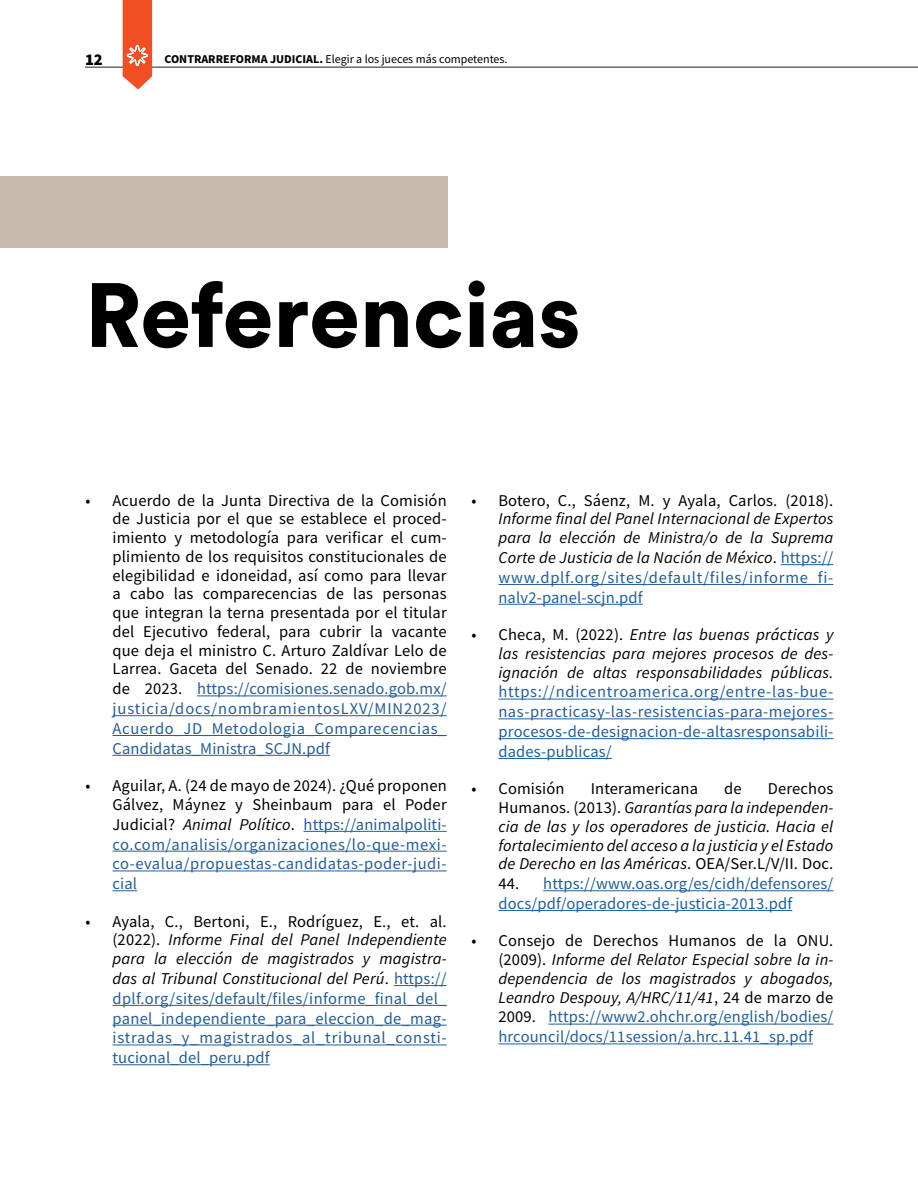
<style>
.page{position:relative;width:918px;height:1188px;background:#fff}
.page>*{position:absolute;margin:0;border:0;box-sizing:border-box;transform-origin:0 0}
.Paragraph_Style_1{font:900 90px "Circular Std";color:#000}
.Paragraph_Style_1-2{font:16.5px/19.5px "Source Sans Pro";letter-spacing:.01em;color:#215e9e;text-align:justify}
.Paragraph_Style_1-3{font:italic 16.5px/19.4px "Source Sans Pro";letter-spacing:.01em;color:#000;text-align:justify}
.Paragraph_Style_1-4{font:16.5px/19px "Source Sans Pro";letter-spacing:.01em;color:#000;text-align:justify}
.t1{font:900 16.5px "Source Sans Pro";color:#000}
.t2{font:12px "Source Sans Pro";color:#000}
.s1{font-weight:700}
.s2{color:#215e9e}
.s3{color:#000}
.s4{font-style:italic;color:#000}
.s5{font-style:normal}
.s6{font-style:normal;color:#215e9e}
</style>
<div class="page">
<hr style="left:85px;top:67px;width:833px;height:1px;background:#241f21">
<svg style="left:123px;top:0;width:29px;height:90px;background:#f16640"></svg>
<div style="left:0;top:176px;width:448px;height:72px;background:#c9bcaf"></div>
<hr style="left:197px;top:695px;width:250px;height:1px;background:#215e9e">
<hr style="left:112px;top:715px;width:335px;height:1px;background:#215e9e">
<hr style="left:112px;top:735px;width:335px;height:1px;background:#215e9e">
<hr style="left:112px;top:755px;width:218px;height:1px;background:#215e9e">
<hr style="left:304px;top:831px;width:143px;height:1px;background:#215e9e">
<hr style="left:112px;top:851px;width:335px;height:1px;background:#215e9e">
<hr style="left:112px;top:871px;width:335px;height:1px;background:#215e9e">
<svg style="left:112px;top:890px;width:25px;height:1px"></svg>
<hr style="left:394px;top:985px;width:53px;height:1px;background:#215e9e">
<hr style="left:112px;top:1005px;width:335px;height:1px;background:#215e9e">
<hr style="left:112px;top:1025px;width:335px;height:1px;background:#215e9e">
<hr style="left:112px;top:1045px;width:335px;height:1px;background:#215e9e">
<hr style="left:112px;top:1064px;width:158px;height:1px;background:#215e9e">
<hr style="left:781px;top:564px;width:52px;height:1px;background:#215e9e">
<hr style="left:498px;top:584px;width:335px;height:1px;background:#215e9e">
<hr style="left:498px;top:604px;width:145px;height:1px;background:#215e9e">
<hr style="left:498px;top:699px;width:335px;height:1px;background:#215e9e">
<hr style="left:498px;top:718px;width:335px;height:1px;background:#215e9e">
<hr style="left:498px;top:738px;width:335px;height:1px;background:#215e9e">
<hr style="left:498px;top:758px;width:114px;height:1px;background:#215e9e">
<hr style="left:543px;top:890px;width:290px;height:1px;background:#215e9e">
<hr style="left:498px;top:910px;width:294px;height:1px;background:#215e9e">
<hr style="left:549px;top:1024px;width:284px;height:1px;background:#215e9e">
<hr style="left:498px;top:1043px;width:315px;height:1px;background:#215e9e">
<p class="t1" style="left:85px;top:48px;width:19px">12</p>
<p class="t2" style="left:165px;top:52px;width:345px"><span class="s1">CONTRARREFORMA JUDICIAL.</span> Elegir a los jueces más competentes.</p>
<p class="Paragraph_Style_1" style="left:85px;top:255px;width:497px">Referencias</p>
<p class="Paragraph_Style_1-4" style="left:112px;top:491px;width:336px;text-indent:-27px">• Acuerdo de la Junta Directiva de la Comisión de Justicia por el que se establece el proced&shy;imiento y metodología para verificar el cum&shy;plimiento de los requisitos constitucionales de elegibilidad e idoneidad, así como para llevar a cabo las comparecencias de las personas que integran la terna presentada por el titular del Ejecutivo federal, para cubrir la vacante que deja el ministro C. Arturo Zaldívar Lelo de Larrea. Gaceta del Senado. 22 de noviembre de 2023. <span class="s2">https://comisiones.senado.gob.mx/ justicia/docs/nombramientosLXV/MIN2023/ Acuerdo_JD_Metodologia_Comparecencias_ Candidatas_Ministra_SCJN.pdf</span></p>
<p class="Paragraph_Style_1-2" style="left:112px;top:776px;width:336px;text-indent:-27px"><span class="s3">• Aguilar, A. (24 de mayo de 2024). ¿Qué proponen Gálvez, Máynez y Sheinbaum para el Poder Judicial?</span> <span class="s4">Animal Político</span><span class="s3">.</span> https://animalpoliti&shy;co.com/analisis/organizaciones/lo-que-mexi&shy;co-evalua/propuestas-candidatas-poder-judi&shy;cial</p>
<p class="Paragraph_Style_1-2" style="left:112px;top:911px;width:336px;text-indent:-27px"><span class="s3">• Ayala, C., Bertoni, E., Rodríguez, E., et. al. (2022).</span> <span class="s4">Informe Final del Panel Independiente para la elección de magistrados y magistra&shy;das al Tribunal Constitucional del Perú</span><span class="s3">.</span> https:// dplf.org/sites/default/files/informe_final_del_ panel_independiente_para_eleccion_de_mag&shy;istradas_y_magistrados_al_tribunal_consti&shy;tucional_del_peru.pdf</p>
<p class="Paragraph_Style_1-3" style="left:498px;top:490px;width:337px;text-indent:-27px"><span class="s5">• Botero, C., Sáenz, M. y Ayala, Carlos. (2018).<br></span>Informe final del Panel Internacional de Expertos para la elección de Ministra/o de la Suprema Corte de Justicia de la Nación de México<span class="s5">.</span> <span class="s6">https:// www.dplf.org/sites/default/files/informe_fi&shy;nalv2-panel-scjn.pdf</span></p>
<p class="Paragraph_Style_1-2" style="left:498px;top:625px;width:336px;text-indent:-27px"><span class="s3">• Checa, M. (2022).</span> <span class="s4">Entre las buenas prácticas y las resistencias para mejores procesos de des&shy;ignación de altas responsabilidades públicas. </span>https://ndicentroamerica.org/entre-las-bue&shy;nas-practicasy-las-resistencias-para-mejores&shy;procesos-de-designacion-de-altasresponsabili&shy;dades-publicas/</p>
<p class="Paragraph_Style_1-4" style="left:471px;top:779px;width:95px">• Comisión</p>
<p class="Paragraph_Style_1-4" style="left:591px;top:779px;width:109px">Interamericana</p>
<p class="Paragraph_Style_1-4" style="left:724px;top:779px;width:19px">de</p>
<p class="Paragraph_Style_1-3" style="left:498px;top:779px;width:336px;line-height:18.8px;text-indent:269px"><span class="s5">Derechos Humanos. (2013).</span> Garantías para la independen&shy;cia de las y los operadores de justicia. Hacia el fortalecimiento del acceso a la justicia y el Estado de Derecho en las Américas<span class="s5">. OEA/Ser.L/V/II. Doc.</span></p>
<p class="Paragraph_Style_1-2" style="left:498px;top:874px;width:336px"><span class="s3">44.</span> https://www.oas.org/es/cidh/defensores/ docs/pdf/operadores-de-justicia-2013.pdf</p>
<p class="Paragraph_Style_1-3" style="left:498px;top:931px;width:336px;text-indent:-27px"><span class="s5">• Consejo de Derechos Humanos de la ONU. (2009).</span> Informe del Relator Especial sobre la in&shy;dependencia de los magistrados y abogados, Leandro Despouy, A/HRC/11/41<span class="s5">, 24 de marzo de 2009.</span> <span class="s6">https://www2.ohchr.org/english/bodies/ hrcouncil/docs/11session/a.hrc.11.41_sp.pdf</span></p>
</div>
